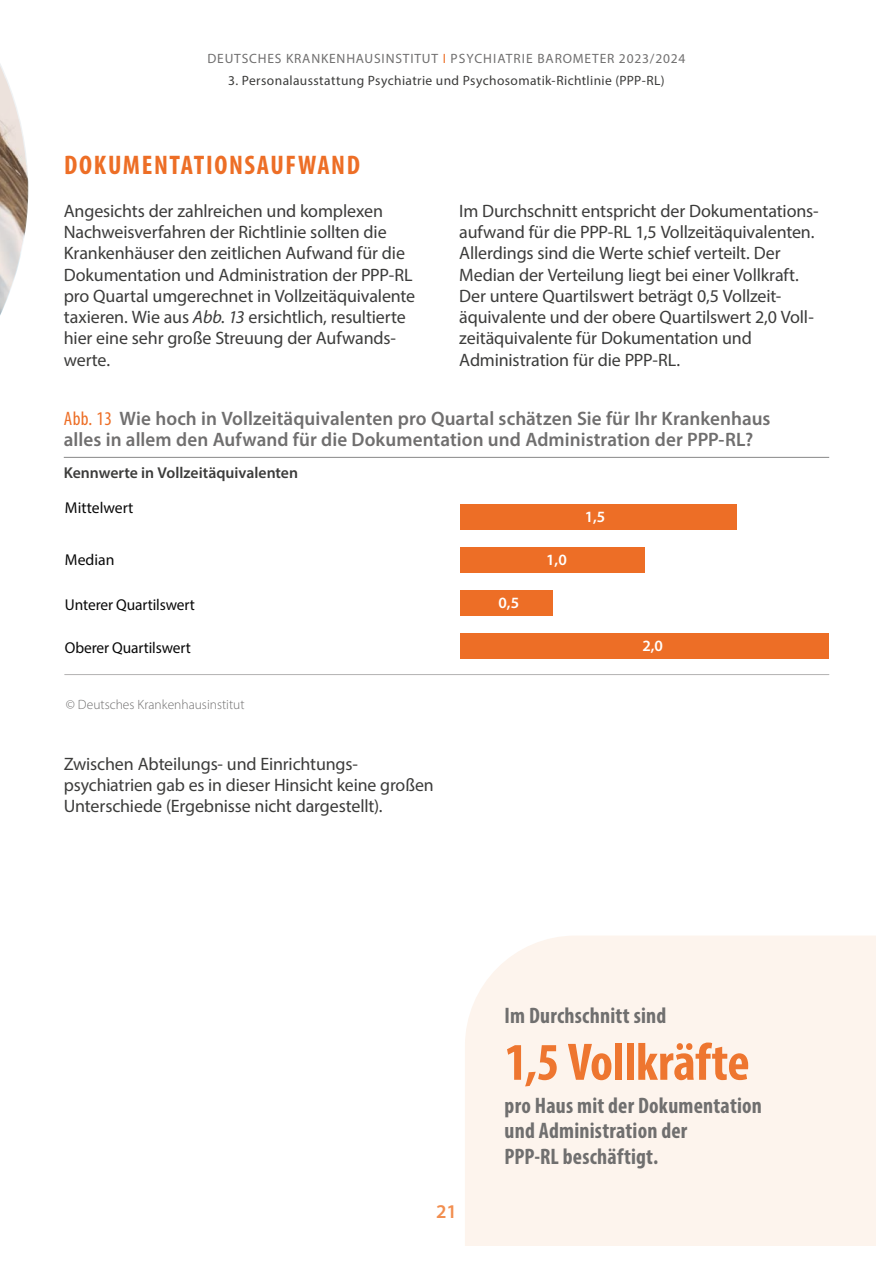
<style>
.page{position:relative;width:893px;height:1263px;background:#fff}
.page>*{position:absolute;margin:0;border:0;box-sizing:border-box;transform-origin:0 0}
.Kennzahl_Head{font:700 condensed 53.25px "Myriad Pro";letter-spacing:-.005em;color:#ee7630}
.Head_H2{font:700 condensed 27px "Myriad Pro";letter-spacing:.06em;color:#ed6e26}
.Kennzahl_klein{font:700 condensed 22.5px/25.5px "Myriad Pro";letter-spacing:.01em;color:#706f6f}
.Tab__Abb__Head{font:600 19.5px/20.2px "Myriad Pro";letter-spacing:.005em;color:#706f6f}
.t1{font:600 19.5px "Myriad Pro";color:#f28e4f}
.Fließtext_11_5_5mm{font:18px/21.3px "Myriad Pro";letter-spacing:-.01em;color:#3c3c3b}
.t2{font:15.75px "Myriad Pro";letter-spacing:-.01em;color:#090909}
.Tab__Subline_1{font:600 15.75px "Myriad Pro";color:#3c3c3b}
.t3{font:600 15.75px "Myriad Pro";color:#fff}
.Kolumne_Kapitel{font:13.5px "Myriad Pro";letter-spacing:.025em;color:#3c3c3b}
.t4{font:13.5px "Myriad Pro";letter-spacing:.06em;color:#706f6f}
.t5{font:300 13.5px "Myriad Pro";color:#706f6f}
.s1{color:#ed6e26}
.s2{font-style:italic}
.s3{font-weight:400;font-stretch:condensed;color:#ed6e26}
</style>
<div class="page">
<hr style="left:64px;top:457px;width:765px;height:1px;background:#878787">
<div style="left:461px;top:634px;width:368px;height:25px;background:#ed6e26"></div>
<div style="left:461px;top:591px;width:92px;height:25px;background:#ed6e26"></div>
<div style="left:461px;top:548px;width:184px;height:25px;background:#ed6e26"></div>
<div style="left:461px;top:504px;width:276px;height:26px;background:#ed6e26"></div>
<hr style="left:65px;top:674px;width:764px;height:1px;background:#b3b2b2">
<div style="left:465px;top:936px;width:411px;height:310px;background:#fdf4ed"></div>
<svg style="left:0;top:64px;width:29px;height:251px"></svg>
<p class="t4" style="left:207px;top:50px;width:479px">DEUTSCHES KRANKENHAUSINSTITUT <span class="s1">I</span> PSYCHIATRIE BAROMETER 2023/2024</p>
<p class="Kolumne_Kapitel" style="left:228px;top:72px;width:438px">3. Personalausstattung Psychiatrie und Psychosomatik-Richtlinie (PPP-RL)</p>
<p class="Head_H2" style="left:64px;top:148px;width:297px">DOKUMENTATIONSAUFWAND</p>
<p class="Fließtext_11_5_5mm" style="left:64px;top:200px;width:353px">Angesichts der zahlreichen und komplexen Nachweisverfahren der Richtlinie sollten die Krankenhäuser den zeitlichen Aufwand für die Dokumentation und Administration der PPP-RL pro Quartal umgerechnet in Vollzeitäquivalente taxieren. Wie aus <span class="s2">Abb. 13</span> ersichtlich, resultierte hier eine sehr große Streuung der Aufwands&shy;werte.</p>
<p class="Fließtext_11_5_5mm" style="left:459px;top:200px;width:361px">Im Durchschnitt entspricht der Dokumentations&shy;aufwand für die PPP-RL 1,5 Vollzeitäquivalenten.<br>Allerdings sind die Werte schief verteilt. Der Median der Verteilung liegt bei einer Vollkraft.<br>Der untere Quartilswert beträgt 0,5 Vollzeit&shy;äquivalente und der obere Quartilswert 2,0 Voll&shy;zeitäquivalente für Dokumentation und Administration für die PPP-RL.</p>
<p class="Tab__Abb__Head" style="left:64px;top:408px;width:708px"><span class="s3">Abb. 13</span> Wie hoch in Vollzeitäquivalenten pro Quartal schätzen Sie für Ihr Krankenhaus alles in allem den Aufwand für die Dokumentation und Administration der PPP-RL?</p>
<p class="Tab__Subline_1" style="left:64px;top:463px;width:236px">Kennwerte in Vollzeitäquivalenten</p>
<p class="t2" style="left:65px;top:498px;width:70px">Mittelwert</p>
<p class="t3" style="left:585px;top:507px;width:22px">1,5</p>
<p class="t2" style="left:65px;top:550px;width:51px">Median</p>
<p class="t2" style="left:65px;top:595px;width:131px">Unterer Quartilswert</p>
<p class="t2" style="left:65px;top:638px;width:127px">Oberer Quartilswert</p>
<p class="t5" style="left:66px;top:696px;width:180px">© Deutsches Krankenhausinstitut</p>
<p class="Fließtext_11_5_5mm" style="left:64px;top:753px;width:371px">Zwischen Abteilungs- und Einrichtungs&shy;psychiatrien gab es in dieser Hinsicht keine großen<br>Unterschiede (Ergebnisse nicht dargestellt).</p>
<p class="t3" style="left:498px;top:593px;width:22px">0,5</p>
<p class="t3" style="left:546px;top:549px;width:22px">1,0</p>
<p class="t3" style="left:642px;top:636px;width:22px">2,0</p>
<p class="t1" style="left:436px;top:1199px;width:22px">21</p>
<p class="Kennzahl_klein" style="left:505px;top:1002px;width:163px">Im Durchschnitt sind</p>
<p class="Kennzahl_Head" style="left:505px;top:1029px;width:247px">1,5 Vollkräfte</p>
<p class="Kennzahl_klein" style="left:505px;top:1092px;width:259px">pro Haus mit der Dokumentation und Administration der<br>PPP-RL beschäftigt.</p>
</div>
